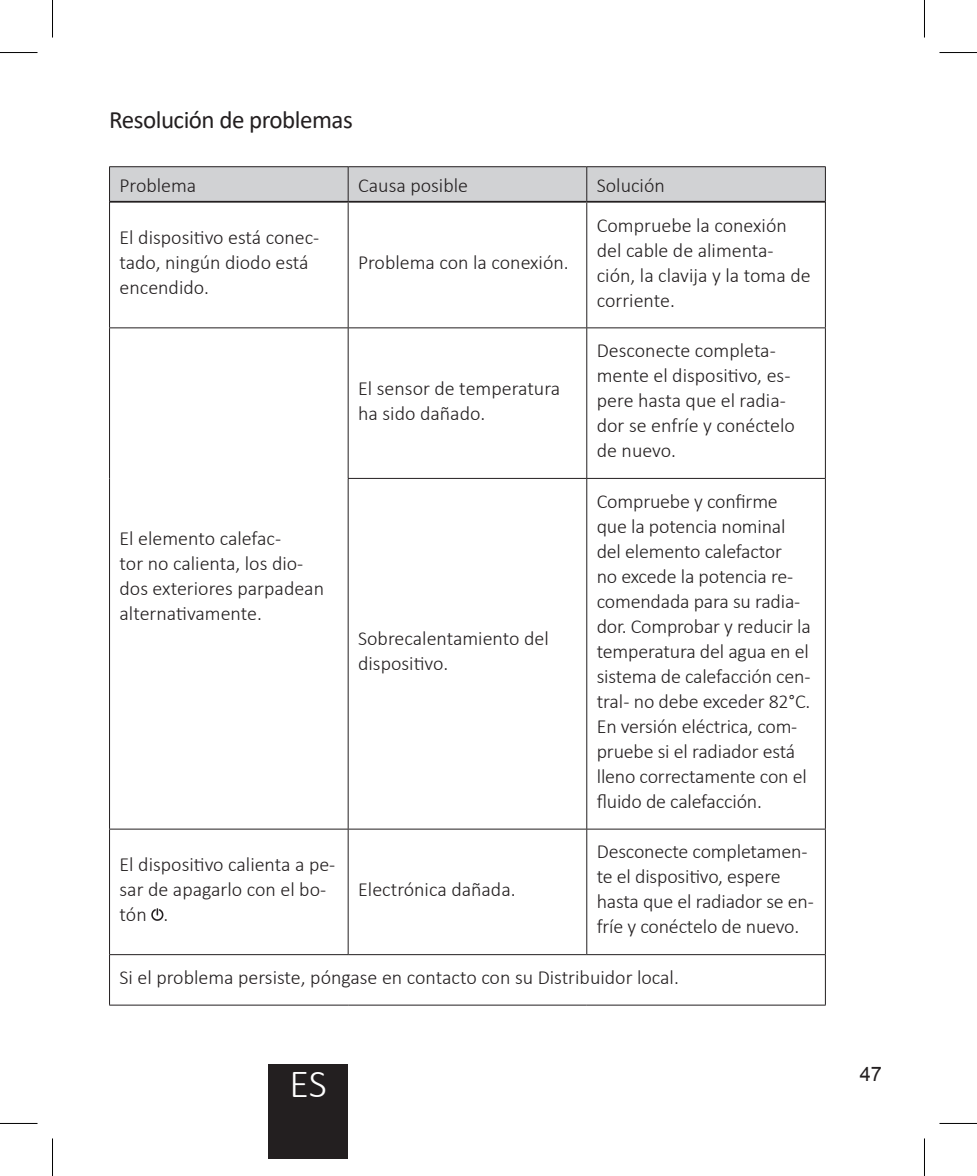
<style>
.page{position:relative;width:977px;height:1176px;background:#fff}
.page>*{position:absolute;margin:0;border:0;box-sizing:border-box;transform-origin:0 0}
.t1{font:300 40px "Calibri";color:#fff}
.Podrozdział{font:25px "Calibri";letter-spacing:-.02em;color:#231f20}
.Tabela_-_do_lewej{font:300 20px/25px "Calibri";letter-spacing:-.01em;color:#231f20}
.t2{font:20px "Arial";color:#231f20}
</style>
<div class="page">
<div style="left:269px;top:1063px;width:79px;height:95px;background:#231f20"></div>
<div style="left:110px;top:167px;width:715px;height:34px;background:#d1d2d4"></div>
<hr style="left:109px;top:166px;width:239px;height:1px;background:#231f20">
<hr style="left:109px;top:167px;width:1px;height:35px;background:#231f20">
<hr style="left:348px;top:166px;width:239px;height:1px;background:#231f20">
<hr style="left:348px;top:167px;width:1px;height:34px;background:#231f20">
<hr style="left:587px;top:166px;width:238px;height:1px;background:#231f20">
<hr style="left:586px;top:167px;width:1px;height:34px;background:#231f20">
<hr style="left:825px;top:167px;width:1px;height:35px;background:#231f20">
<hr style="left:109px;top:202px;width:1px;height:125px;background:#231f20">
<hr style="left:348px;top:202px;width:1px;height:125px;background:#231f20">
<hr style="left:586px;top:202px;width:1px;height:125px;background:#231f20">
<hr style="left:825px;top:202px;width:1px;height:125px;background:#231f20">
<hr style="left:110px;top:201px;width:238px;height:1px;background:#231f20">
<hr style="left:348px;top:201px;width:239px;height:1px;background:#231f20">
<hr style="left:587px;top:201px;width:238px;height:1px;background:#231f20">
<hr style="left:109px;top:327px;width:239px;height:1px;background:#231f20">
<hr style="left:109px;top:328px;width:1px;height:150px;background:#231f20">
<hr style="left:109px;top:478px;width:1px;height:350px;background:#231f20">
<hr style="left:348px;top:327px;width:239px;height:1px;background:#231f20">
<hr style="left:348px;top:328px;width:1px;height:150px;background:#231f20">
<hr style="left:587px;top:327px;width:238px;height:1px;background:#231f20">
<hr style="left:586px;top:328px;width:1px;height:150px;background:#231f20">
<hr style="left:825px;top:328px;width:1px;height:150px;background:#231f20">
<hr style="left:348px;top:478px;width:239px;height:1px;background:#231f20">
<hr style="left:348px;top:478px;width:1px;height:350px;background:#231f20">
<hr style="left:587px;top:478px;width:238px;height:1px;background:#231f20">
<hr style="left:586px;top:478px;width:1px;height:350px;background:#231f20">
<hr style="left:825px;top:478px;width:1px;height:350px;background:#231f20">
<hr style="left:109px;top:828px;width:239px;height:1px;background:#231f20">
<hr style="left:109px;top:829px;width:1px;height:125px;background:#231f20">
<hr style="left:348px;top:828px;width:239px;height:1px;background:#231f20">
<hr style="left:348px;top:829px;width:1px;height:125px;background:#231f20">
<hr style="left:587px;top:828px;width:238px;height:1px;background:#231f20">
<hr style="left:586px;top:829px;width:1px;height:125px;background:#231f20">
<hr style="left:825px;top:829px;width:1px;height:125px;background:#231f20">
<hr style="left:109px;top:953px;width:239px;height:1px;background:#231f20">
<hr style="left:109px;top:954px;width:1px;height:50px;background:#231f20">
<hr style="left:348px;top:953px;width:239px;height:1px;background:#231f20">
<hr style="left:587px;top:953px;width:238px;height:1px;background:#231f20">
<hr style="left:825px;top:954px;width:1px;height:50px;background:#231f20">
<hr style="left:109px;top:1004px;width:239px;height:1px;background:#231f20">
<hr style="left:348px;top:1004px;width:239px;height:1px;background:#231f20">
<hr style="left:587px;top:1004px;width:238px;height:1px;background:#231f20">
<svg style="left:151px;top:908px;width:13px;height:12px"></svg>
<hr style="left:0;top:52px;width:38px;height:1px;background:#000">
<hr style="left:939px;top:52px;width:38px;height:1px;background:#000">
<hr style="left:0;top:1122px;width:38px;height:1px;background:#000">
<hr style="left:939px;top:1122px;width:38px;height:1px;background:#000">
<hr style="left:52px;top:0;width:1px;height:37px;background:#000">
<hr style="left:52px;top:1138px;width:1px;height:37px;background:#000">
<hr style="left:924px;top:0;width:1px;height:37px;background:#000">
<hr style="left:924px;top:1138px;width:1px;height:37px;background:#000">
<p class="Podrozdział" style="left:109px;top:102px;width:245px">Resolución de problemas</p>
<p class="Tabela_-_do_lewej" style="left:120px;top:172px;width:78px">Problema</p>
<p class="Tabela_-_do_lewej" style="left:358px;top:172px;width:111px">Causa posible</p>
<p class="Tabela_-_do_lewej" style="left:597px;top:172px;width:70px">Solución</p>
<p class="Tabela_-_do_lewej" style="left:120px;top:225px;width:201px">El dispositivo está conec&shy;tado, ningún diodo está encendido.</p>
<p class="Tabela_-_do_lewej" style="left:597px;top:212px;width:215px">Compruebe la conexión del cable de alimenta&shy;ción, la clavija y la toma de corriente.</p>
<p class="Tabela_-_do_lewej" style="left:358px;top:250px;width:212px">Problema con la conexión.</p>
<p class="Tabela_-_do_lewej" style="left:358px;top:375px;width:204px">El sensor de temperatura ha sido dañado.</p>
<p class="Tabela_-_do_lewej" style="left:120px;top:525px;width:206px">El elemento calefac-<br>tor no calienta, los dio&shy;dos exteriores parpadean alternativamente.</p>
<p class="Tabela_-_do_lewej" style="left:358px;top:625px;width:192px">Sobrecalentamiento del dispositivo.</p>
<p class="Tabela_-_do_lewej" style="left:597px;top:337px;width:200px">Desconecte completa&shy;mente el dispositivo, es&shy;pere hasta que el radia&shy;dor se enfríe y conéctelo de nuevo.</p>
<p class="Tabela_-_do_lewej" style="left:597px;top:488px;width:216px">Compruebe y confirme que la potencia nominal del elemento calefactor<br>no excede la potencia re&shy;comendada para su radia&shy;dor. Comprobar y reducir la temperatura del agua en el sistema de calefacción cen&shy;tral - no debe exceder 82°C.<br>En versión eléctrica, com&shy;pruebe si el radiador está lleno correctamente con el fluido de calefacción.</p>
<p class="Tabela_-_do_lewej" style="left:597px;top:838px;width:219px">Desconecte completamen&shy;te el dispositivo, espere hasta que el radiador se en&shy;fríe y conéctelo de nuevo.</p>
<p class="Tabela_-_do_lewej" style="left:120px;top:964px;width:561px">Si el problema persiste, póngase en contacto con su Distribuidor local.</p>
<p class="Tabela_-_do_lewej" style="left:120px;top:851px;width:217px">El dispositivo calienta a pe&shy;sar de apagarlo con el bo&shy;tón .</p>
<p class="Tabela_-_do_lewej" style="left:358px;top:876px;width:159px">Electrónica dañada.</p>
<h1 class="t1" style="left:289px;top:1058px;width:39px">ES</h1>
<p class="t2" style="left:859px;top:1060px;width:24px">47</p>
</div>
